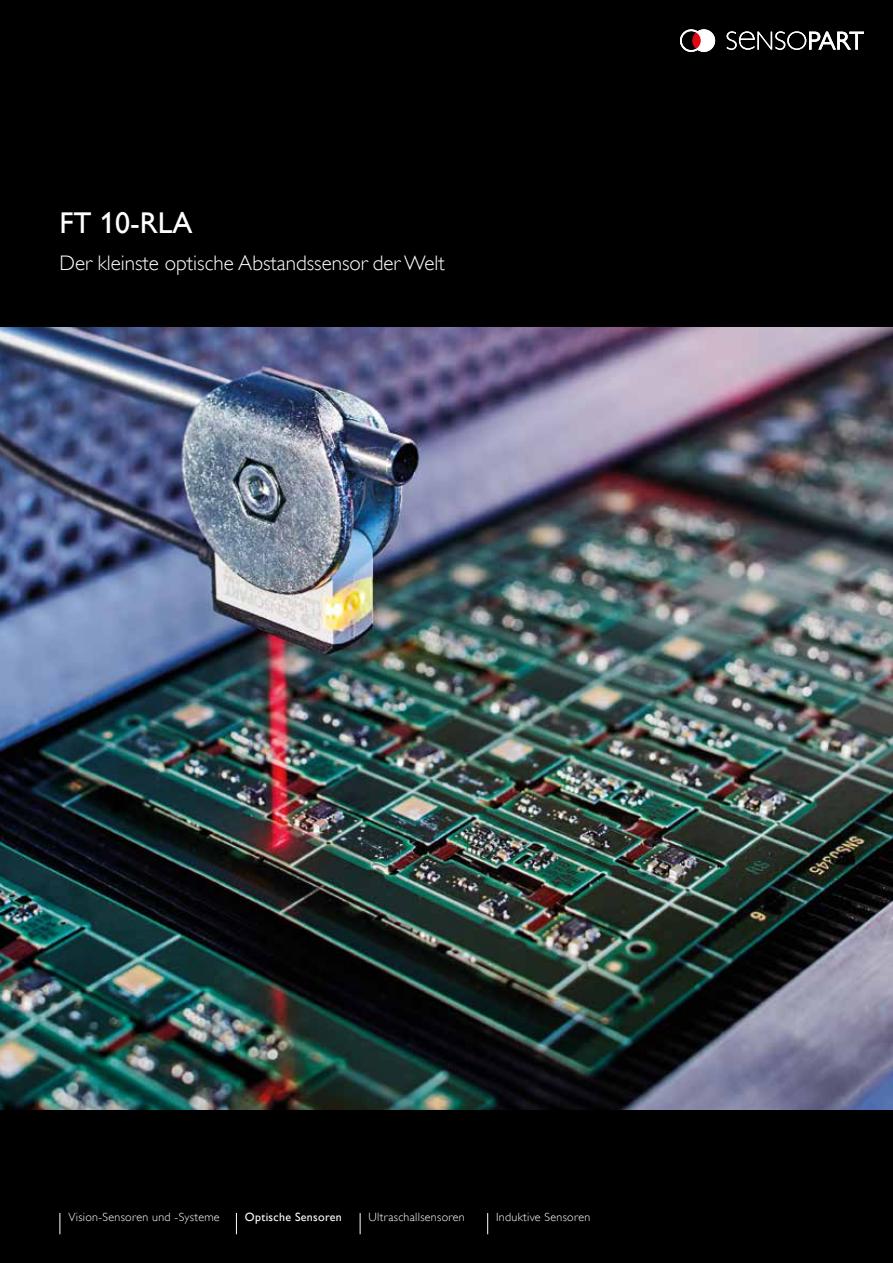
<style>
.page{position:relative;width:893px;height:1263px;background:#000}
.page>*{position:absolute;margin:0;border:0;box-sizing:border-box;transform-origin:0 0}
.t1{font:30px "Gill Alt One";color:#fff}
.t2{font:300 21px "Gill Alt One";color:#fff}
.t3{font:300 12px "Gill Alt One";letter-spacing:.025em;color:#fff}
.t4{font:12px "Gill Alt One";letter-spacing:.025em;color:#fff}
</style>
<div class="page">
<img style="left:0;top:327px;width:893px;height:783px">
<svg style="left:236px;top:1213px;width:1px;height:21px"></svg>
<svg style="left:360px;top:1213px;width:1px;height:21px"></svg>
<svg style="left:487px;top:1213px;width:1px;height:21px"></svg>
<svg style="left:60px;top:1213px;width:1px;height:21px"></svg>
<svg style="left:727px;top:31px;width:137px;height:19px"></svg>
<svg style="left:680px;top:30px;width:35px;height:22px"></svg>
<h1 class="t1" style="left:60px;top:206px;width:135px">FT 10-RLA</h1>
<h2 class="t2" style="left:60px;top:251px;width:387px">Der kleinste optische Abstandssensor der Welt</h2>
<p class="t3" style="left:68px;top:1210px;width:153px">Vision-Sensoren und -Systeme</p>
<p class="t4" style="left:245px;top:1210px;width:99px">Optische Sensoren</p>
<p class="t3" style="left:369px;top:1210px;width:98px">Ultraschallsensoren</p>
<p class="t3" style="left:496px;top:1210px;width:96px">Induktive Sensoren</p>
</div>
